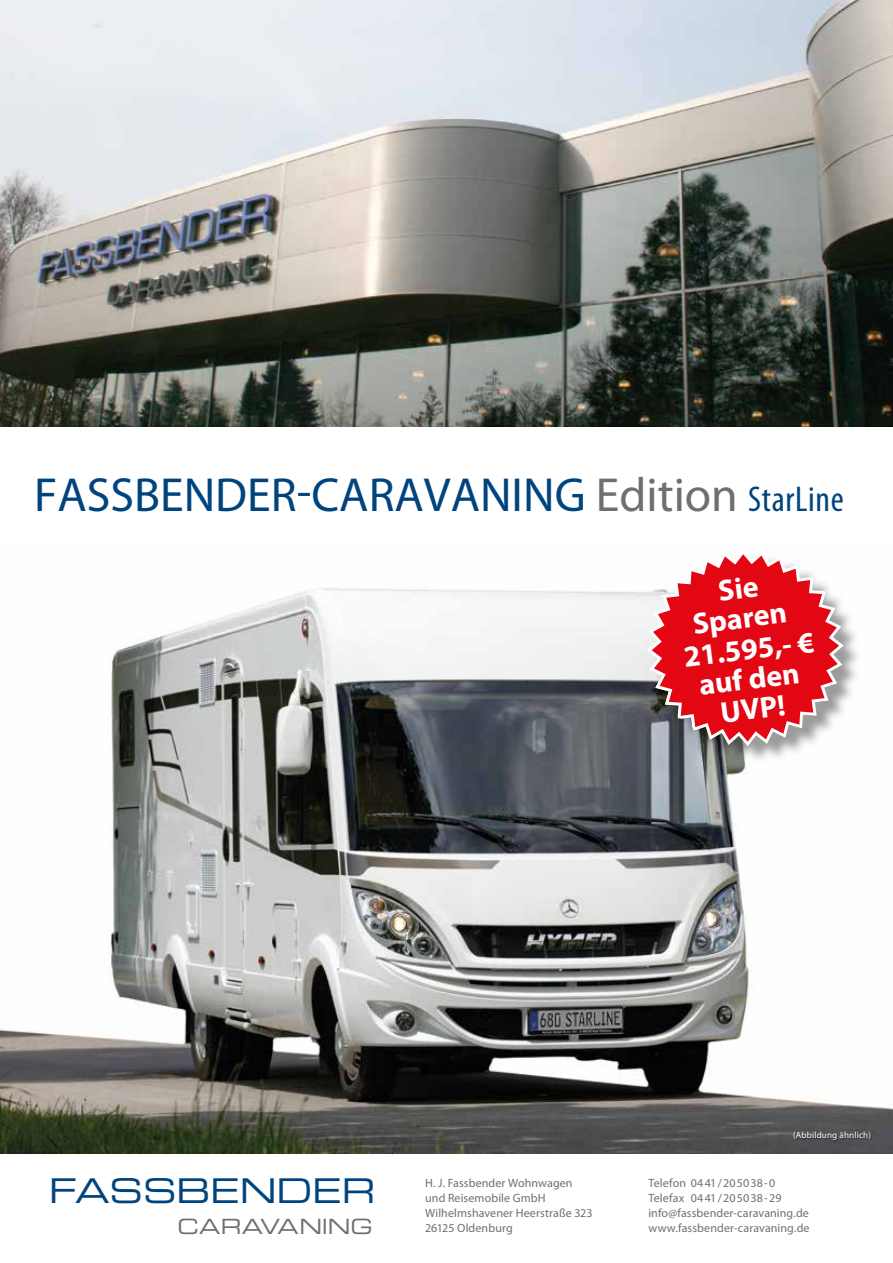
<style>
.page{position:relative;width:893px;height:1263px;background:#fff}
.page>*{position:absolute;margin:0;border:0;box-sizing:border-box;transform-origin:0 0}
.t1{font:48px "Myriad Pro";color:#00447e}
.t2{font:34.05px "Eurostile Extended Two";letter-spacing:-.01em;color:#00447e}
.t3{font:700 30px/32.2px "Myriad Pro";color:#fff;text-align:center}
.t4{font:21px "Eurostile Extended Two";color:#706f6f}
.t5{font:12px/15px "Myriad Pro";letter-spacing:.01em;color:#706f6f}
.t6{font:9px "Myriad Pro";letter-spacing:.02em;color:#fff}
.s1{color:#706f6f}
.s2{font-stretch:condensed;font-size:36px}
</style>
<div class="page">
<img style="left:0;top:588px;width:893px;height:565px">
<img style="left:0;top:0;width:893px;height:427px">
<img style="left:650px;top:588px;width:212px;height:176px">
<img style="left:755px;top:1130px;width:118px;height:20px">
<svg style="left:647px;top:554px;width:197px;height:192px"></svg>
<h1 class="t1" style="left:34px;top:465px;width:811px">FASSBENDER-CARAVANING <span class="s1">Edition</span> <span class="s2">StarLine</span></h1>
<h3 class="t3" style="left:678px;top:608px;width:133px;rotate:-7deg">Sparen<br>21.595,- €</h3>
<h3 class="t3" style="left:697px;top:669px;width:102px;line-height:30px;rotate:-7deg">auf den<br>UVP!</h3>
<h2 class="t2" style="left:49px;top:1167px;width:328px">FASSBENDER</h2>
<h3 class="t4" style="left:178px;top:1212px;width:197px">CARAVANING</h3>
<p class="t5" style="left:425px;top:1175px;width:169px">H. J. Fassbender Wohnwagen und Reisemobile GmbH<br>Wilhelmshavener Heerstraße 323<br>26125 Oldenburg</p>
<p class="t6" style="left:793px;top:1129px;width:79px">(Abbildung ähnlich)</p>
<p class="t5" style="left:648px;top:1175px;width:163px">Telefon 0441/205038-0<br>Telefax 0441/205038-29 info@fassbender-caravaning.de www.fassbender-caravaning.de</p>
</div>
